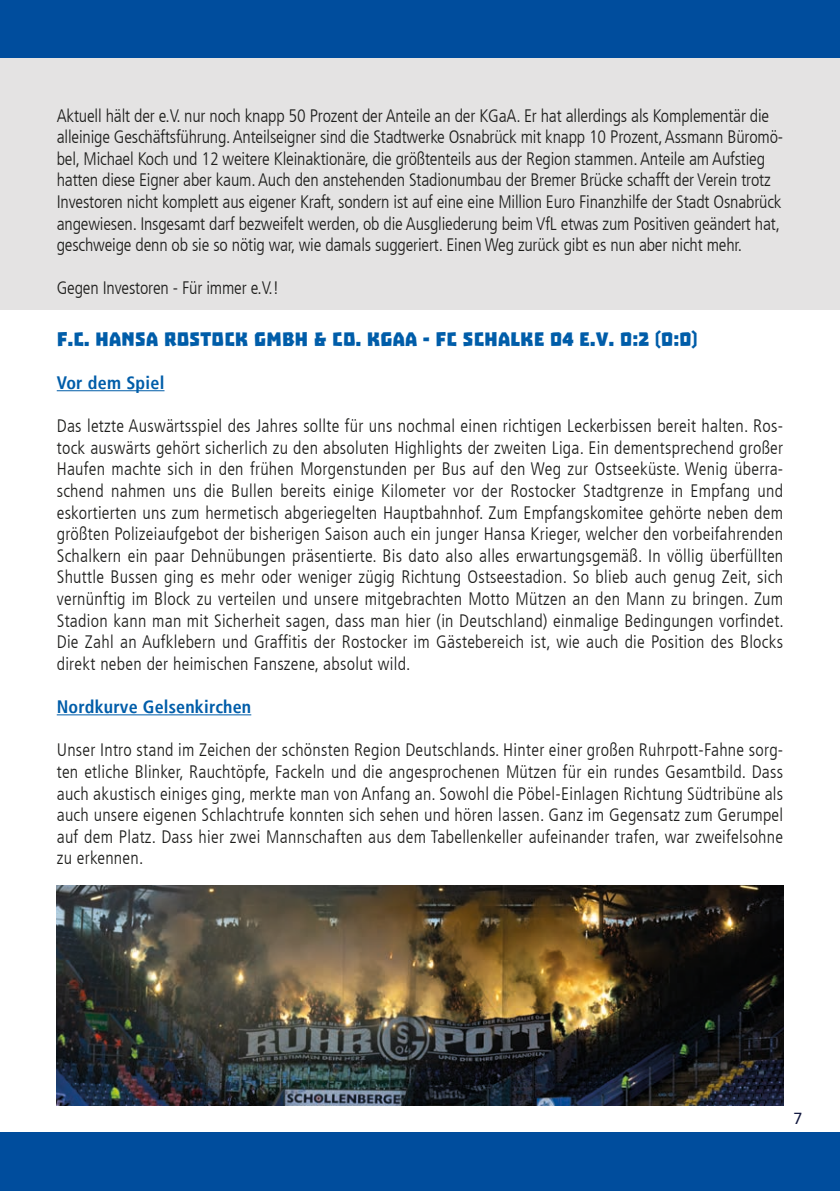
<style>
.page{position:relative;width:840px;height:1191px;background:#fff}
.page>*{position:absolute;margin:0;border:0;box-sizing:border-box;transform-origin:0 0}
._02_Headline_Rubriken{font:22px "Troika";letter-spacing:.015em;color:#005da9}
._01_Fliestext{font:300 condensed 18px/21.6px "Frutiger LT";letter-spacing:-.01em;color:#1d1d1b;text-align:justify}
._03_Subheadline_Rubriken{font:700 condensed 18px "Frutiger LT";letter-spacing:.01em;color:#005da9}
._02_Headline_Rubriken-2{font:700 condensed 18px "Frutiger LT";letter-spacing:.015em;color:#005da9}
.t1{font:16px "Steinem";color:#131940}
</style>
<div class="page">
<hr style="left:57px;top:390px;width:107px;height:1px;background:#005da9">
<hr style="left:57px;top:714px;width:194px;height:1px;background:#005da9">
<div style="left:0;top:0;width:839px;height:58px;background:#004d9d"></div>
<div style="left:0;top:1132px;width:839px;height:59px;background:#004d9d"></div>
<hr style="left:0;top:864px;width:1px;height:268px;background:#e4e3e3">
<div style="left:0;top:58px;width:839px;height:252px;background:#e4e3e3"></div>
<img style="left:57px;top:886px;width:725px;height:220px">
<p class="_01_Fliestext" style="left:57px;top:105px;width:727px;text-align:left">Aktuell hält der e.V. nur noch knapp 50 Prozent der Anteile an der KGaA. Er hat allerdings als Komplementär die alleinige Geschäftsführung. Anteilseigner sind die Stadtwerke Osnabrück mit knapp 10 Prozent, Assmann Büromö&shy;bel, Michael Koch und 12 weitere Kleinaktionäre, die größtenteils aus der Region stammen. Anteile am Aufstieg hatten diese Eigner aber kaum. Auch den anstehenden Stadionumbau der Bremer Brücke schafft der Verein trotz Investoren nicht komplett aus eigener Kraft, sondern ist auf eine eine Million Euro Finanzhilfe der Stadt Osnabrück angewiesen. Insgesamt darf bezweifelt werden, ob die Ausgliederung beim VfL etwas zum Positiven geändert hat, geschweige denn ob sie so nötig war, wie damals suggeriert. Einen Weg zurück gibt es nun aber nicht mehr.</p>
<p class="_01_Fliestext" style="left:57px;top:278px;width:224px">Gegen Investoren - Für immer e.V.!</p>
<p class="_02_Headline_Rubriken" style="left:57px;top:326px;width:642px">F.C. HANSA ROSTOCK GMBH &amp; CO. KGAA - FC SCHALKE 04 E.V. 0:2 (0:0)</p>
<p class="_02_Headline_Rubriken-2" style="left:57px;top:372px;width:109px">Vor dem Spiel</p>
<p class="_01_Fliestext" style="left:57px;top:415px;width:728px">Das letzte Auswärtsspiel des Jahres sollte für uns nochmal einen richtigen Leckerbissen bereit halten. Ros&shy;tock auswärts gehört sicherlich zu den absoluten Highlights der zweiten Liga. Ein dementsprechend großer Haufen machte sich in den frühen Morgenstunden per Bus auf den Weg zur Ostseeküste. Wenig überra&shy;schend nahmen uns die Bullen bereits einige Kilometer vor der Rostocker Stadtgrenze in Empfang und eskortierten uns zum hermetisch abgeriegelten Hauptbahnhof. Zum Empfangskomitee gehörte neben dem größten Polizeiaufgebot der bisherigen Saison auch ein junger Hansa Krieger, welcher den vorbeifahrenden Schalkern ein paar Dehnübungen präsentierte. Bis dato also alles erwartungsgemäß. In völlig überfüllten Shuttle Bussen ging es mehr oder weniger zügig Richtung Ostseestadion. So blieb auch genug Zeit, sich vernünftig im Block zu verteilen und unsere mitgebrachten Motto Mützen an den Mann zu bringen. Zum Stadion kann man mit Sicherheit sagen, dass man hier (in Deutschland) einmalige Bedingungen vorfindet.<br>Die Zahl an Aufklebern und Graffitis der Rostocker im Gästebereich ist, wie auch die Position des Blocks direkt neben der heimischen Fanszene, absolut wild.</p>
<p class="_03_Subheadline_Rubriken" style="left:57px;top:696px;width:196px">Nordkurve Gelsenkirchen</p>
<p class="_01_Fliestext" style="left:57px;top:739px;width:727px">Unser Intro stand im Zeichen der schönsten Region Deutschlands. Hinter einer großen Ruhrpott-Fahne sorg&shy;ten etliche Blinker, Rauchtöpfe, Fackeln und die angesprochenen Mützen für ein rundes Gesamtbild. Dass auch akustisch einiges ging, merkte man von Anfang an. Sowohl die Pöbel-Einlagen Richtung Südtribüne als auch unsere eigenen Schlachtrufe konnten sich sehen und hören lassen. Ganz im Gegensatz zum Gerumpel auf dem Platz. Dass hier zwei Mannschaften aus dem Tabellenkeller aufeinander trafen, war zweifelsohne zu erkennen.</p>
<p class="t1" style="left:793px;top:1109px;width:10px">7</p>
</div>
